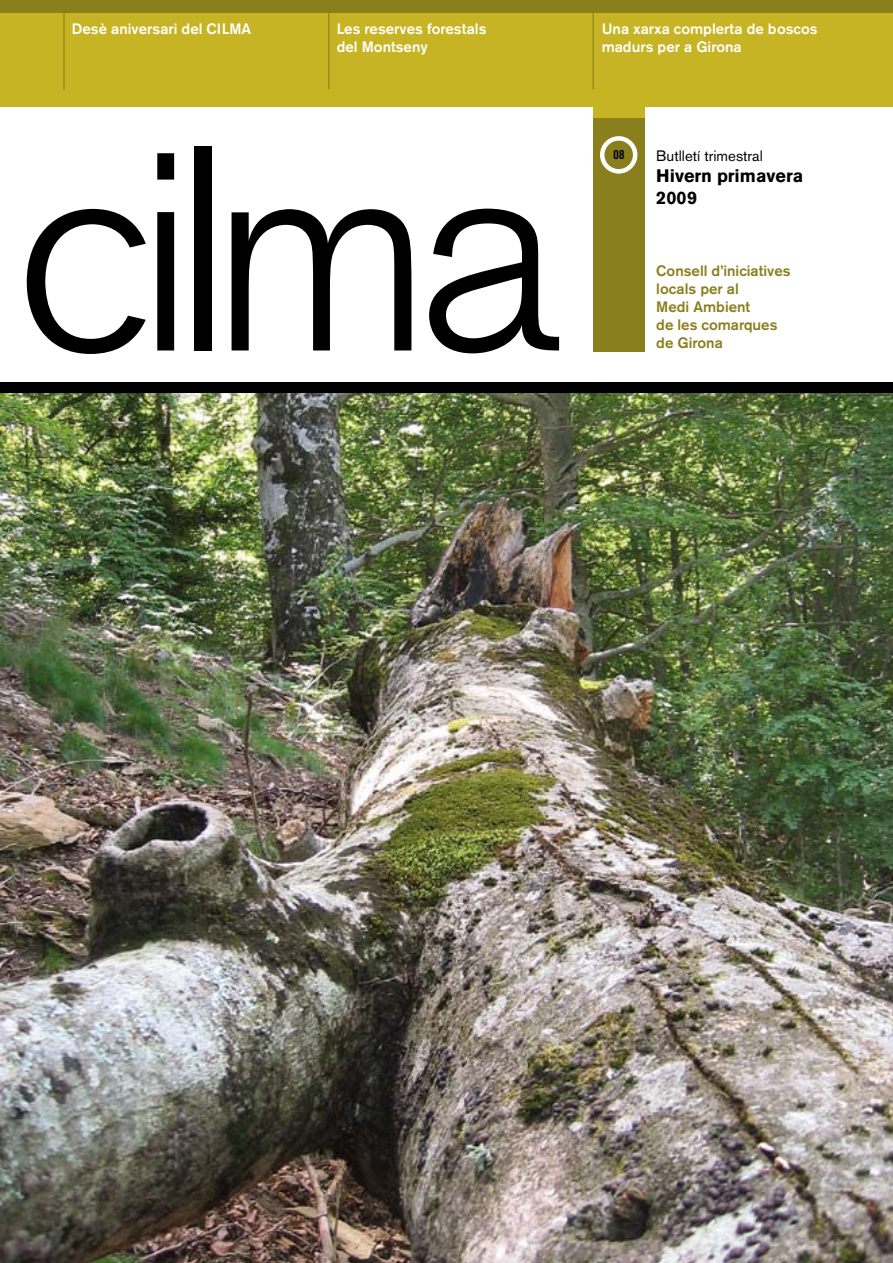
<style>
.page{position:relative;width:893px;height:1263px;background:#fff}
.page>*{position:absolute;margin:0;border:0;box-sizing:border-box;transform-origin:0 0}
.t1{font:300 290.1px "Akzidenz Grotesk BE";letter-spacing:-.07em;color:#000}
.t2{font:700 18px/21.6px "Akzidenz Grotesk BE";color:#000}
.t3{font:500 15px/18px "Akzidenz Grotesk BE";color:#fff}
.t4{font:500 15px/18px "Akzidenz Grotesk BE";color:#8a7f1d}
.t5{font:15px "Akzidenz Grotesk BE";color:#000}
.t6{font:700 condensed 13.5px "Akzidenz Grotesk BE";color:#000}
</style>
<div class="page">
<div style="left:0;top:383px;width:893px;height:11px;background:#000"></div>
<div style="left:0;top:0;width:893px;height:106px;background:#c7b424"></div>
<div style="left:0;top:0;width:893px;height:13px;background:#8a7f1d"></div>
<div style="left:593px;top:99px;width:51px;height:234px;background:#c7b424"></div>
<div style="left:593px;top:118px;width:51px;height:234px;background:#8a7f1d"></div>
<div style="left:600px;top:136px;width:37px;height:38px;border:4px solid #fff;border-radius:50%"></div>
<img style="left:0;top:394px;width:893px;height:869px">
<hr style="left:63px;top:0;width:2px;height:89px;background:#8a7f1d">
<hr style="left:328px;top:0;width:1px;height:89px;background:#8a7f1d">
<hr style="left:593px;top:0;width:1px;height:89px;background:#8a7f1d">
<p class="t3" style="left:72px;top:19px;width:181px">Desè aniversari del CILMA</p>
<p class="t3" style="left:602px;top:19px;width:217px">Una xarxa complerta de boscos madurs per a Girona</p>
<p class="t3" style="left:337px;top:19px;width:151px">Les reserves forestals del Montseny</p>
<h1 class="t1" style="left:14px;top:87px;width:549px">cilma</h1>
<p class="t6" style="left:613px;top:147px;width:13px">08</p>
<p class="t5" style="left:656px;top:147px;width:108px">Butlletí trimestral</p>
<p class="t2" style="left:656px;top:165px;width:148px">Hivern primavera<br>2009</p>
<p class="t4" style="left:656px;top:262px;width:136px">Consell d’iniciatives locals per al<br>Medi Ambient<br>de les comarques</p>
<p class="t4" style="left:656px;top:334px;width:68px">de Girona</p>
</div>
